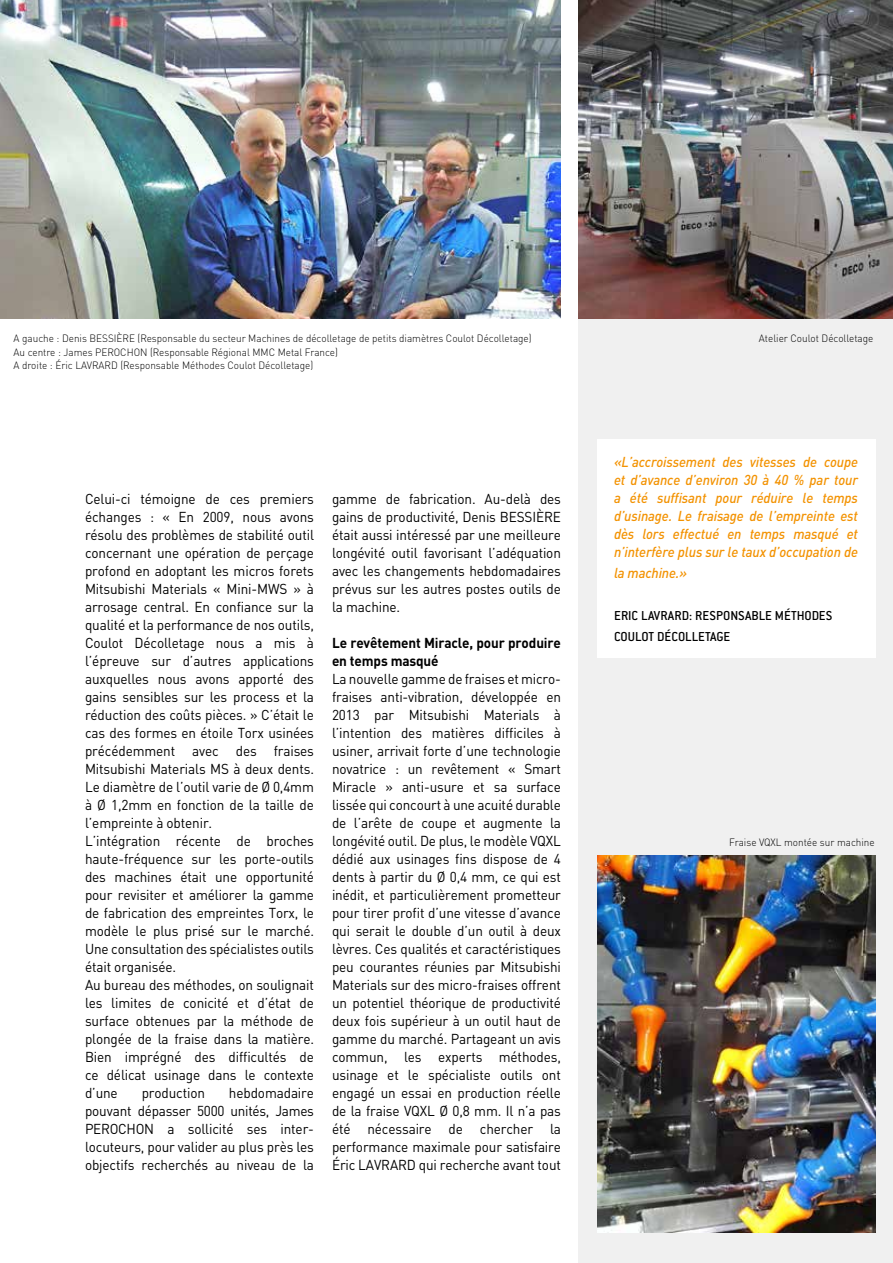
<style>
.page{position:relative;width:893px;height:1263px;background:#fff}
.page>*{position:absolute;margin:0;border:0;box-sizing:border-box;transform-origin:0 0}
.t1{font:14.25px/18px "DIN Pro";letter-spacing:-.01em;color:#000;text-align:justify;scale:.95 1}
.t2{font:italic 500 14.25px/18px "DIN Pro";letter-spacing:-.01em;color:#f39200;text-align:justify;scale:.95 1}
.t3{font:500 14.25px/21px "Conduit ITC Std";letter-spacing:.01em;color:#000}
.t4{font:700 14.25px/18px "DIN Pro";letter-spacing:-.01em;color:#000;scale:.95 1}
.t5{font:300 10.5px/13.5px "DIN Pro";color:#000;scale:.95 1}
</style>
<div class="page">
<div style="left:579px;top:319px;width:314px;height:944px;background:#f0f0f0"></div>
<img style="left:579px;top:0;width:314px;height:319px">
<img style="left:0;top:0;width:561px;height:319px">
<img style="left:597px;top:856px;width:278px;height:376px">
<div style="left:597px;top:439px;width:278px;height:219px;background:#fff"></div>
<p class="t5" style="left:14px;top:331px;width:547px">A gauche : Denis BESSIÈRE (Responsable du secteur Machines de décolletage de petits diamètres Coulot Décolletage)<br>Au centre : James PEROCHON (Responsable Régional MMC Metal France)<br>A droite : Éric LAVRARD (Responsable Méthodes Coulot Décolletage)</p>
<p class="t1" style="left:85px;top:488px;width:243px;text-align:left">Celui-ci témoigne de ces premiers échanges : « En 2009, nous avons résolu des problèmes de stabilité outil concernant une opération de perçage profond en adoptant les micros forets Mitsubishi Materials « Mini-MWS » à arrosage central. En confiance sur la qualité et la performance de nos outils, Coulot Décolletage nous a mis à l’épreuve sur d’autres applications auxquelles nous avons apporté des gains sensibles sur les process et la réduction des coûts pièces. » C’était le cas des formes en étoile Torx usinées précédemment avec des fraises Mitsubishi Materials MS à deux dents.<br>Le diamètre de l’outil varie de Ø 0,4mm à Ø 1,2mm en fonction de la taille de l’empreinte à obtenir.<br>L’intégration récente de broches haute-fréquence sur les porte-outils des machines était une opportunité pour revisiter et améliorer la gamme de fabrication des empreintes Torx, le modèle le plus prisé sur le marché.<br>Une consultation des spécialistes outils était organisée.<br>Au bureau des méthodes, on soulignait les limites de conicité et d’état de surface obtenues par la méthode de plongée de la fraise dans la matière.<br>Bien imprégné des difficultés de ce délicat usinage dans le contexte d’une</p>
<p class="t1" style="left:85px;top:1082px;width:243px;text-indent:144px">hebdomadaire pouvant dépasser 5000 unités, James PEROCHON a sollicité ses inter&shy;locuteurs, pour valider au plus près les objectifs recherchés au niveau de la</p>
<p class="t1" style="left:142px;top:1082px;width:68px">production</p>
<p class="t1" style="left:332px;top:488px;width:243px">gamme de fabrication. Au-delà des gains de productivité, Denis BESSIÈRE était aussi intéressé par une meilleure longévité outil favorisant l’adéquation avec les changements hebdomadaires prévus sur les autres postes outils de la machine.</p>
<p class="t4" style="left:332px;top:632px;width:242px">Le revêtement Miracle, pour produire en temps masqué</p>
<p class="t1" style="left:332px;top:668px;width:243px">La nouvelle gamme de fraises et micro&shy;fraises anti-vibration, développée en 2013 par Mitsubishi Materials à l’intention des matières difficiles à usiner, arrivait forte d’une technologie novatrice : un revêtement « Smart Miracle » anti-usure et sa surface lissée qui concourt à une acuité durable de l’arête de coupe et augmente la longévité outil. De plus, le modèle VQXL dédié aux usinages fins dispose de 4 dents à partir du Ø 0,4 mm, ce qui est inédit, et particulièrement prometteur pour tirer profit d’une vitesse d’avance qui serait le double d’un outil à deux lèvres. Ces qualités et caractéristiques peu courantes réunies par Mitsubishi Materials sur des micro-fraises offrent un potentiel théorique de productivité deux fois supérieur à un outil haut de gamme du marché. Partageant un avis commun, les experts méthodes, usinage et le spécialiste outils ont engagé un essai en production réelle de la fraise VQXL Ø 0,8 mm. Il n’a pas été nécessaire de chercher la performance maximale pour satisfaire Éric LAVRARD qui recherche avant tout</p>
<p class="t5" style="left:759px;top:331px;width:122px">Atelier Coulot Décolletage</p>
<p class="t2" style="left:614px;top:451px;width:258px">«L’accroissement des vitesses de coupe et d’avance d’environ 30 à 40 % par tour a été suffisant pour réduire le temps d’usinage. Le fraisage de l’empreinte est dès lors effectué en temps masqué et n’interfère plus sur le taux d’occupation de</p>
<p class="t2" style="left:614px;top:562px;width:78px">la machine.»</p>
<p class="t3" style="left:614px;top:605px;width:220px">ERIC LAVRARD: RESPONSABLE MÉTHODES<br>COULOT DÉCOLLETAGE</p>
<p class="t5" style="left:729px;top:835px;width:155px">Fraise VQXL montée sur machine</p>
</div>
